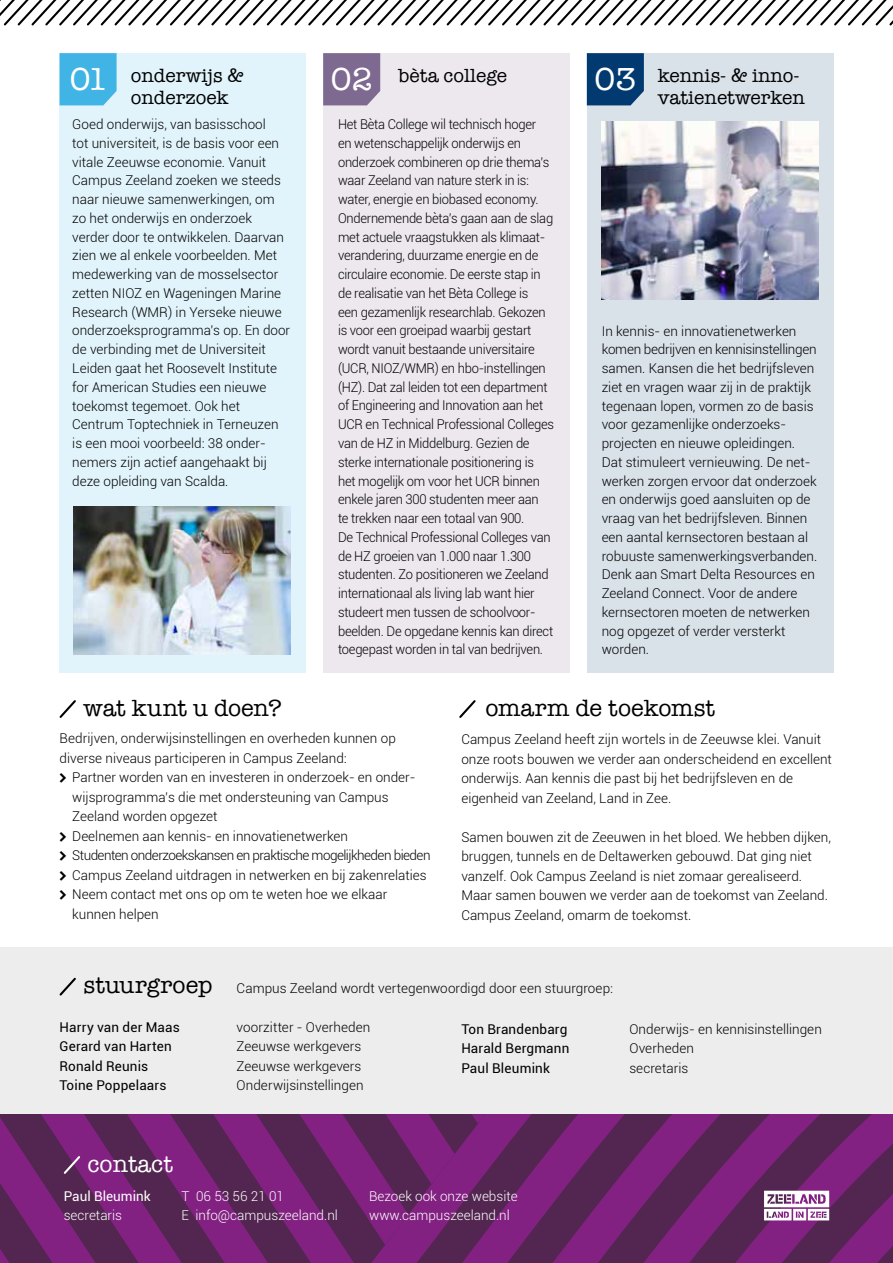
<style>
.page{position:relative;width:893px;height:1263px;background:#fff}
.page>*{position:absolute;margin:0;border:0;box-sizing:border-box;transform-origin:0 0}
.t1{font:32.7px "American Typewriter";color:#fff}
.t2{font:24px "American Typewriter";color:#000}
.t3{font:24px "American Typewriter";color:#fff}
.t4{font:19.5px/22.5px "American Typewriter";color:#000}
.t5{font:300 13.5px/18.8px "Roboto";color:#000}
.t6{font:300 13.5px/18.8px "Roboto";letter-spacing:-.02em;color:#000;scale:.96 1}
.t7{font:13.5px "Roboto";letter-spacing:.015em;color:#000}
.t8{font:300 13.5px/19.5px "Roboto";color:#fff}
.t9{font:13.5px "Roboto";color:#fff}
.s1{font-size:32.7px;color:#fff}
.s2{font-family:"American Typewriter";font-weight:400;font-size:24px}
</style>
<div class="page">
<svg style="left:0;top:1114px;width:299px;height:149px;background:#692368"></svg>
<div style="left:0;top:947px;width:893px;height:167px;background:#ededed"></div>
<svg style="left:59px;top:700px;width:17px;height:18px"></svg>
<svg style="left:459px;top:700px;width:17px;height:18px"></svg>
<svg style="left:59px;top:977px;width:17px;height:19px"></svg>
<svg style="left:299px;top:1114px;width:593px;height:149px;background:#6d266b"></svg>
<svg style="left:0;top:0;width:893px;height:26px"></svg>
<svg style="left:62px;top:1154px;width:20px;height:22px"></svg>
<div style="left:323px;top:53px;width:247px;height:620px;background:#ece8ee"></div>
<div style="left:323px;top:53px;width:57px;height:52px;background:#7e6990"></div>
<div style="left:587px;top:53px;width:246px;height:620px;background:#d9e1e9"></div>
<div style="left:587px;top:53px;width:57px;height:52px;background:#003a70"></div>
<img style="left:602px;top:121px;width:217px;height:179px">
<div style="left:60px;top:53px;width:246px;height:620px;background:#e2f4fb"></div>
<div style="left:60px;top:53px;width:57px;height:52px;background:#40b4e5"></div>
<img style="left:73px;top:506px;width:217px;height:149px">
<h1 class="t1" style="left:70px;top:54px;width:40px">01</h1>
<h1 class="t1" style="left:594px;top:54px;width:43px">03</h1>
<p class="t5" style="left:72px;top:115px;width:219px">Goed onderwijs, van basisschool<br>tot universiteit, is de basis voor een vitale Zeeuwse economie. Vanuit<br>Campus Zeeland zoeken we steeds naar nieuwe samenwerkingen, om zo het onderwijs en onderzoek verder door te ontwikkelen. Daarvan zien we al enkele voorbeelden. Met medewerking van de mosselsector zetten NIOZ en Wageningen Marine<br>Research (WMR) in Yerseke nieuwe onderzoeksprogramma’s op. En door de verbinding met de Universiteit<br>Leiden gaat het Roosevelt Institute for American Studies een nieuwe toekomst tegemoet. Ook het<br>Centrum Toptechniek in Terneuzen is een mooi voorbeeld: 38 onder&shy;nemers zijn actief aangehaakt bij deze opleiding van Scalda.</p>
<h3 class="t4" style="left:331px;top:63px;width:178px"><span class="s1">02</span> bèta college</h3>
<h3 class="t4" style="left:131px;top:63px;width:114px">onderwijs &amp; onderzoek</h3>
<h3 class="t4" style="left:658px;top:63px;width:149px">kennis- &amp; inno&shy;vatienetwerken</h3>
<p class="t6" style="left:338px;top:115px;width:227px">Het Bèta College wil technisch hoger<br>en wetenschappelijk onderwijs en onderzoek combineren op drie thema’s waar Zeeland van nature sterk in is: water, energie en biobased economy.<br>Ondernemende bèta’s gaan aan de slag met actuele vraagstukken als klimaat&shy;verandering, duurzame energie en de circulaire economie. De eerste stap in de realisatie van het Bèta College is<br>een gezamenlijk researchlab. Gekozen is voor een groeipad waarbij gestart wordt vanuit bestaande universitaire (UCR, NIOZ/WMR) en hbo-instellingen (HZ). Dat zal leiden tot een department of Engineering and Innovation aan het UCR en Technical Professional Colleges van de HZ in Middelburg. Gezien de sterke internationale positionering is het mogelijk om voor het UCR binnen enkele jaren 300 studenten meer aan<br>te trekken naar een totaal van 900.<br>De Technical Professional Colleges van de HZ groeien van 1.000 naar 1.300 studenten. Zo positioneren we Zeeland internationaal als living lab want hier studeert men tussen de schoolvoor&shy;beelden. De opgedane kennis kan direct toegepast worden in tal van bedrijven.</p>
<p class="t5" style="left:602px;top:321px;width:217px">In kennis- en innovatienetwerken komen bedrijven en kennisinstellingen samen. Kansen die het bedrijfsleven ziet en vragen waar zij in de praktijk tegenaan lopen, vormen zo de basis voor gezamenlijke onderzoeks&shy;projecten en nieuwe opleidingen.<br>Dat stimuleert vernieuwing. De net&shy;werken zorgen ervoor dat onderzoek en onderwijs goed aansluiten op de vraag van het bedrijfsleven. Binnen een aantal kernsectoren bestaan al robuuste samenwerkingsverbanden.<br>Denk aan Smart Delta Resources en Zeeland Connect. Voor de andere kernsectoren moeten de netwerken nog opgezet of verder versterkt worden.</p>
<h2 class="t2" style="left:84px;top:689px;width:200px">wat kunt u doen?</h2>
<p class="t5" style="left:60px;top:728px;width:338px;line-height:19.5px">Bedrijven, onderwijsinstellingen en overheden kunnen op diverse niveaus participeren in Campus Zeeland:</p>
<p class="t5" style="left:72px;top:767px;width:360px;line-height:19.5px">Partner worden van en investeren in onderzoek- en onder&shy;wijsprogramma’s die met ondersteuning van Campus Zeeland worden opgezet<br>Deelnemen aan kennis- en innovatienetwerken<br>Studenten onderzoekskansen en praktische mogelijkheden bieden Campus Zeeland uitdragen in netwerken en bij zakenrelaties Neem contact met ons op om te weten hoe we elkaar kunnen helpen</p>
<h2 class="t2" style="left:485px;top:689px;width:231px">omarm de toekomst</h2>
<p class="t5" style="left:461px;top:729px;width:372px;line-height:19.5px">Campus Zeeland heeft zijn wortels in de Zeeuwse klei. Vanuit onze roots bouwen we verder aan onderscheidend en excellent onderwijs. Aan kennis die past bij het bedrijfsleven en de eigenheid van Zeeland, Land in Zee.</p>
<p class="t5" style="left:461px;top:827px;width:371px;line-height:19.5px">Samen bouwen zit de Zeeuwen in het bloed. We hebben dijken, bruggen, tunnels en de Deltawerken gebouwd. Dat ging niet vanzelf. Ook Campus Zeeland is niet zomaar gerealiseerd.<br>Maar samen bouwen we verder aan de toekomst van Zeeland.<br>Campus Zeeland, omarm de toekomst.</p>
<p class="t5" style="left:84px;top:978px;width:531px"><span class="s2">stuurgroep</span> Campus Zeeland wordt vertegenwoordigd door een stuurgroep:</p>
<p class="t7" style="left:60px;top:1017px;width:122px">Harry van der Maas</p>
<p class="t5" style="left:237px;top:1017px;width:135px">voorzitter - Overheden</p>
<p class="t7" style="left:60px;top:1037px;width:114px">Gerard van Harten</p>
<p class="t5" style="left:237px;top:1036px;width:126px">Zeeuwse werkgevers</p>
<p class="t7" style="left:60px;top:1056px;width:90px">Ronald Reunis</p>
<p class="t5" style="left:237px;top:1056px;width:126px">Zeeuwse werkgevers</p>
<p class="t7" style="left:60px;top:1076px;width:108px">Toine Poppelaars</p>
<p class="t5" style="left:237px;top:1075px;width:129px">Onderwijsinstellingen</p>
<p class="t7" style="left:461px;top:1019px;width:108px">Ton Brandenbarg</p>
<p class="t5" style="left:629px;top:1019px;width:194px">Onderwijs- en kennisinstellingen</p>
<p class="t7" style="left:461px;top:1039px;width:110px">Harald Bergmann</p>
<p class="t5" style="left:629px;top:1038px;width:66px">Overheden</p>
<p class="t7" style="left:461px;top:1058px;width:90px">Paul Bleumink</p>
<p class="t5" style="left:629px;top:1058px;width:60px">secretaris</p>
<h2 class="t3" style="left:87px;top:1146px;width:87px">contact</h2>
<p class="t9" style="left:64px;top:1187px;width:88px">Paul Bleumink</p>
<p class="t8" style="left:64px;top:1205px;width:60px">secretaris</p>
<p class="t8" style="left:182px;top:1186px;width:158px">T 06 53 56 21 01<br>E info@campuszeeland.nl</p>
<p class="t8" style="left:369px;top:1186px;width:150px">Bezoek ook onze website www.campuszeeland.nl</p>
</div>
